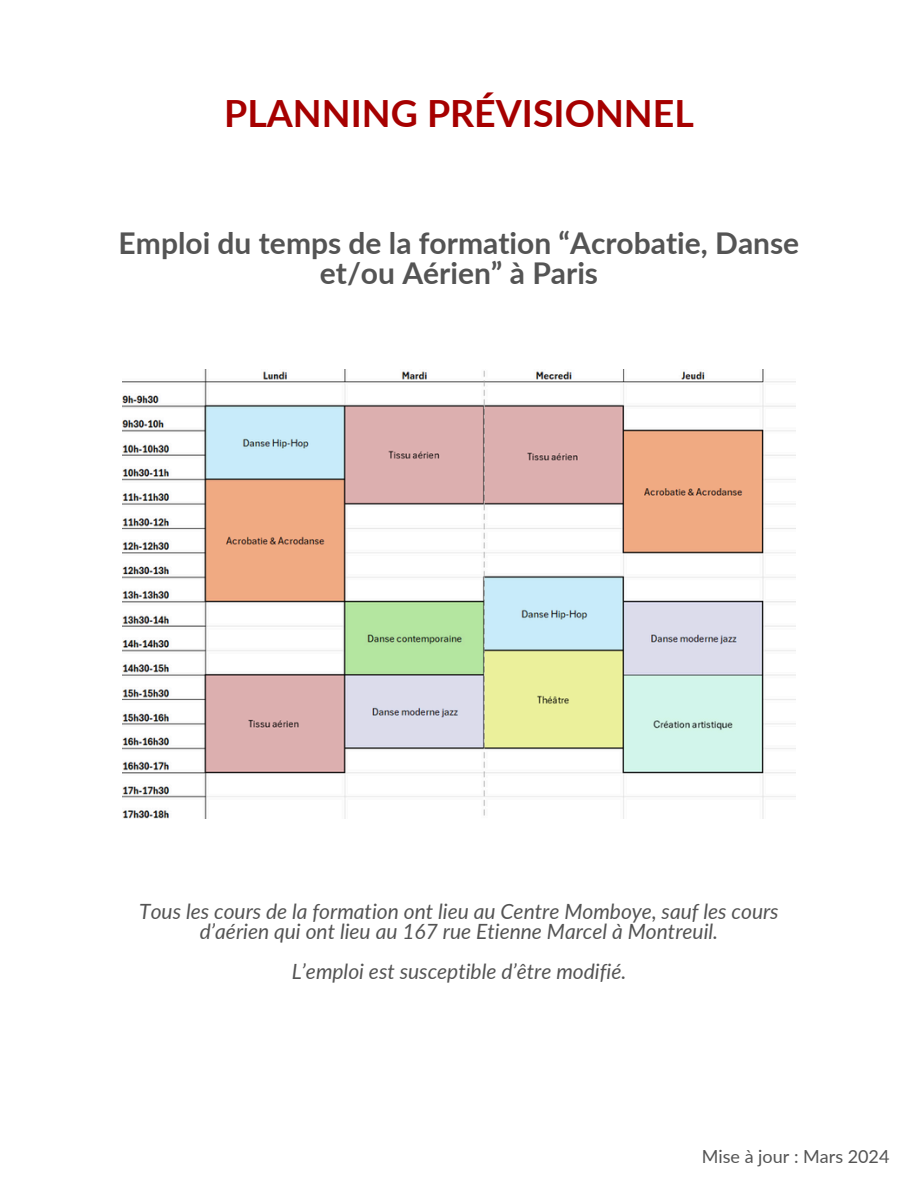
<style>
.page{position:relative;width:918px;height:1188px;background:#fff}
.page>*{position:absolute;margin:0;border:0;box-sizing:border-box;transform-origin:0 0}
.t1{font:700 37.5px "Lato";color:#a60000}
.t2{font:700 30px/29.2px "Lato";color:#545454;text-align:center}
.t3{font:italic 21px/20.2px "Lato";color:#545454;text-align:center}
.t4{font:18px "Lato";color:#545454}
</style>
<div class="page">
<img style="left:123px;top:370px;width:673px;height:449px">
<h1 class="t1" style="left:224px;top:90px;width:471px">PLANNING PRÉVISIONNEL</h1>
<h3 class="t2" style="left:119px;top:228px;width:682px">Emploi du temps de la formation “Acrobatie, Danse et/ou Aérien” à Paris</h3>
<h2 class="t3" style="left:139px;top:900px;width:641px">Tous les cours de la formation ont lieu au Centre Momboye, sauf les cours d’aérien qui ont lieu au 167 rue Etienne Marcel à Montreuil.</h2>
<p class="t3" style="left:292px;top:961px;width:336px">L’emploi est susceptible d’être modifié.</p>
<h3 class="t4" style="left:702px;top:1145px;width:189px">Mise à jour : Mars 2024</h3>
</div>
